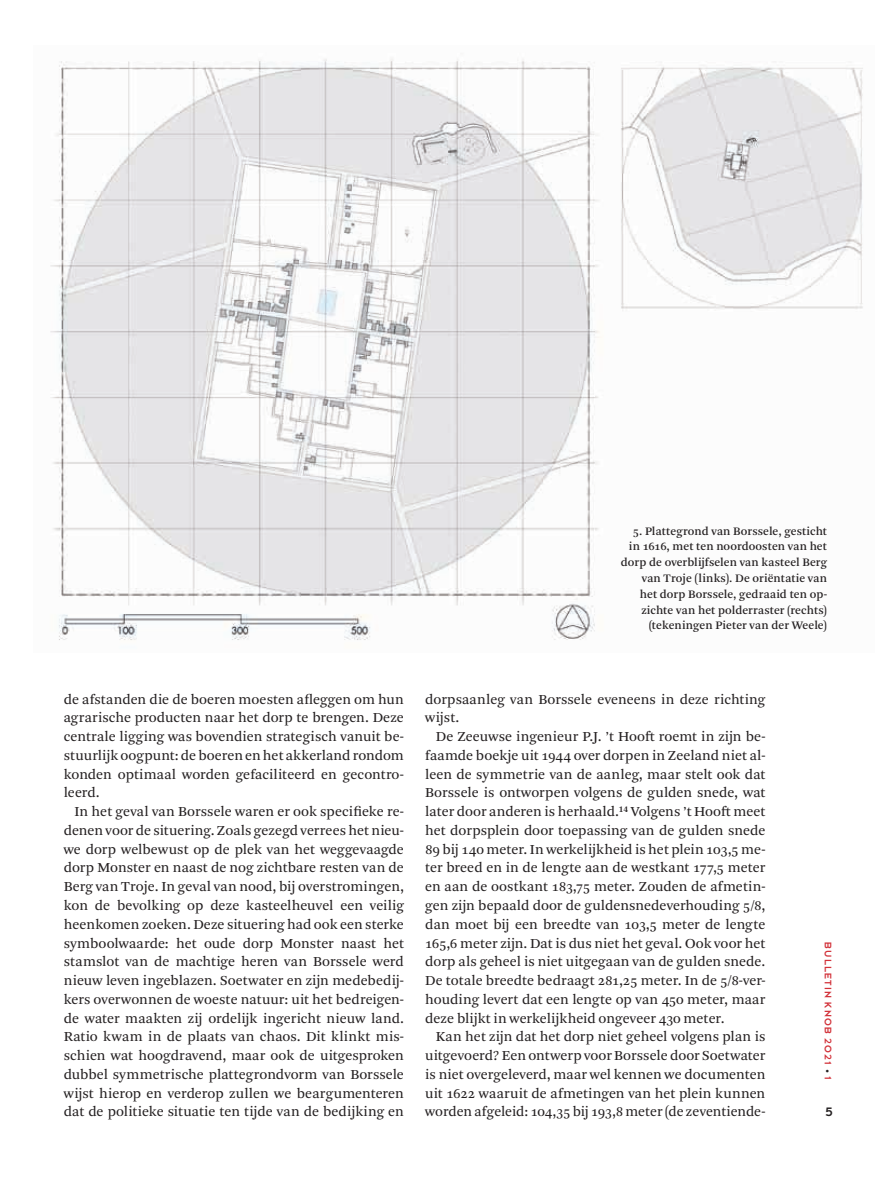
<style>
.page{position:relative;width:893px;height:1191px;background:#fff}
.page>*{position:absolute;margin:0;border:0;box-sizing:border-box;transform-origin:0 0}
.t1{font:14.4px/18.8px "Arnhem Pro Blond";letter-spacing:-.005em;color:#231f20;text-align:justify}
.t2{font:13.5px "Dessau Pro";color:#231f20}
.t3{font:12px/15.8px "Arnhem Pro";letter-spacing:.01em;color:#231f20;text-align:right}
.t4{font:10.5px "Dessau Pro";letter-spacing:.11em;color:#d23139}
.s1{font-size:8.25px;color:#231f20}
</style>
<div class="page">
<img style="left:50px;top:59px;width:813px;height:581px">
<p class="t3" style="left:621px;top:523px;width:208px">5. Plattegrond van Borssele, gesticht in 1616, met ten noordoosten van het dorp de overblijfselen van kasteel Berg van Troje (links). De oriëntatie van<br>het dorp Borssele, gedraaid ten op&shy;zichte van het polderraster (rechts) (tekeningen Pieter van der Weele)</p>
<p class="t1" style="left:64px;top:690px;width:342px">de afstanden die de boeren moesten afleggen om hun agrarische producten naar het dorp te brengen. Deze centrale ligging was bovendien strategisch vanuit be&shy;stuurlijk oogpunt: de boeren en het akkerland rondom konden optimaal worden gefaciliteerd en gecontro&shy;leerd.</p>
<p class="t1" style="left:64px;top:802px;width:342px;text-indent:11px">In het geval van Borssele waren er ook specifieke re&shy;denen voor de situering. Zoals gezegd verrees het nieu&shy;we dorp welbewust op de plek van het weggevaagde dorp Monster en naast de nog zichtbare resten van de Berg van Troje. In geval van nood, bij overstromingen, kon de bevolking op deze kasteelheuvel een veilig heenkomen zoeken. Deze situering had ook een sterke symboolwaarde: het oude dorp Monster naast het stamslot van de machtige heren van Borssele werd nieuw leven ingeblazen. Soetwater en zijn medebedij&shy;kers overwonnen de woeste natuur: uit het bedreigen&shy;de water maakten zij ordelijk ingericht nieuw land.<br>Ratio kwam in de plaats van chaos. Dit klinkt mis&shy;schien wat hoogdravend, maar ook de uitgesproken dubbel symmetrische plattegrondvorm van Borssele wijst hierop en verderop zullen we beargumenteren dat de politieke situatie ten tijde van de bedijking en</p>
<p class="t1" style="left:425px;top:690px;width:342px">dorpsaanleg van Borssele eveneens in deze richting wijst.</p>
<p class="t1" style="left:425px;top:727px;width:342px;text-indent:11px">De Zeeuwse ingenieur P.J. ’t Hooft roemt in zijn be&shy;faamde boekje uit 1944 over dorpen in Zeeland niet al&shy;leen de symmetrie van de aanleg, maar stelt ook dat Borssele is ontworpen volgens de gulden snede, wat later door anderen is herhaald.<sup>14</sup> Volgens ’t Hooft meet het dorpsplein door toepassing van de gulden snede 89 bij 140 meter. In werkelijkheid is het plein 103,5 me&shy;ter breed en in de lengte aan de westkant 177,5 meter en aan de oostkant 183,75 meter. Zouden de afmetin&shy;gen zijn bepaald door de guldensnedeverhouding 5/8, dan moet bij een breedte van 103,5 meter de lengte 165,6 meter zijn. Dat is dus niet het geval. Ook voor het dorp als geheel is niet uitgegaan van de gulden snede.<br>De totale breedte bedraagt 281,25 meter. In de 5/8-ver&shy;houding levert dat een lengte op van 450 meter, maar deze blijkt in werkelijkheid ongeveer 430 meter.</p>
<p class="t1" style="left:425px;top:1027px;width:342px;text-indent:11px">Kan het zijn dat het dorp niet geheel volgens plan is uitgevoerd? Een ontwerp voor Borssele door Soetwater is niet overgeleverd, maar wel kennen we documenten uit 1622 waaruit de afmetingen van het plein kunnen worden afgeleid: 104,35 bij 193,8 meter (de zeventiende-</p>
<p class="t4" style="left:833px;top:942px;width:139px;rotate:90deg">BULLETIN KNOB 2021 <span class="s1">•</span> 1</p>
<p class="t2" style="left:826px;top:1105px;width:9px">5</p>
</div>
